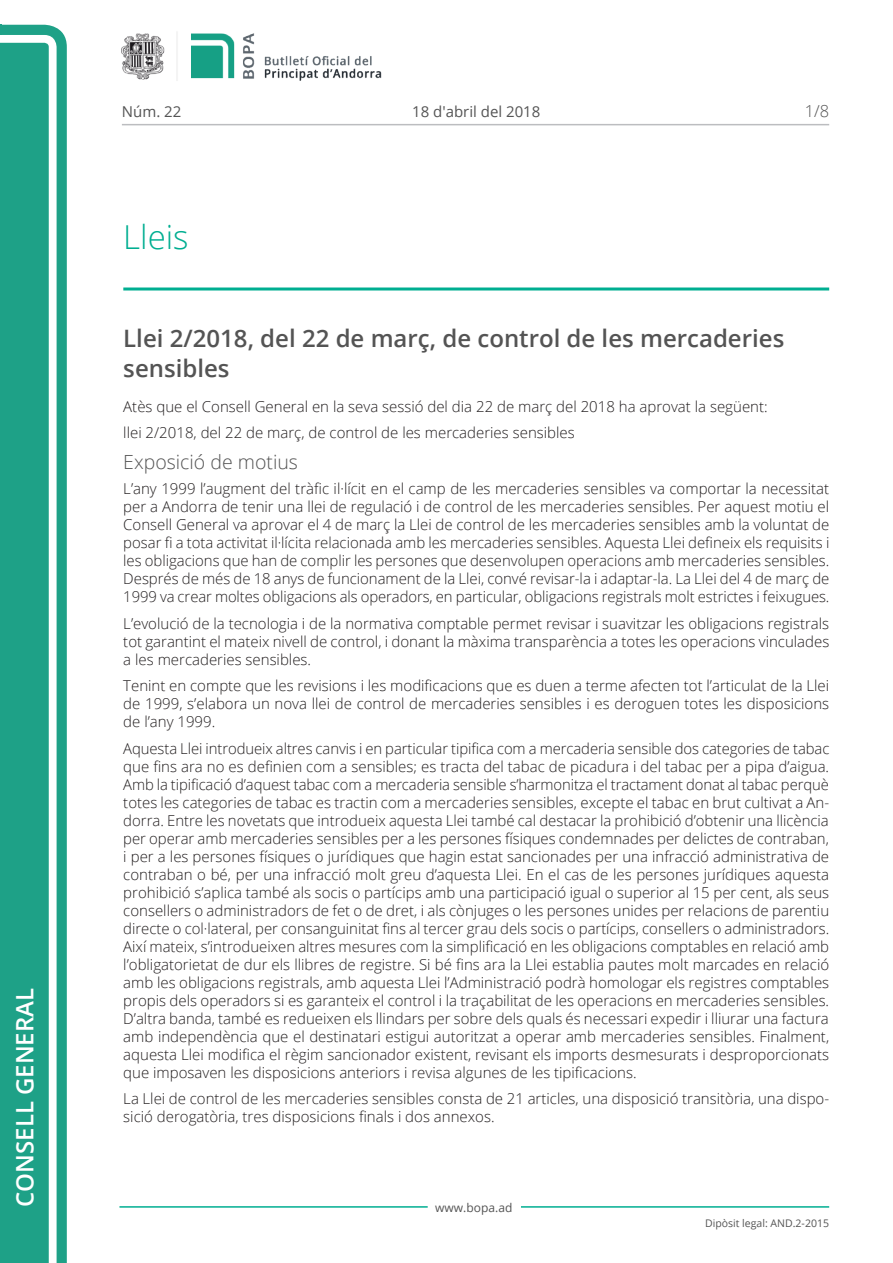
<style>
.page{position:relative;width:893px;height:1263px;background:#fff}
.page>*{position:absolute;margin:0;border:0;box-sizing:border-box;transform-origin:0 0}
.Titol_2_PAG{font:300 33px "Open Sans";color:#00ae91}
.Titol_3{font:600 24px/30px "Open Sans";color:#545454}
.t1{font:600 24px "Open Sans";color:#fff}
.Titol_5{font:300 19.5px "Open Sans";color:#545454}
.num_pagina{font:300 16.5px "Open Sans";color:#545454}
.Body_text{font:300 15px/18px "Open Sans";color:#231f20;text-align:justify}
.carrer{font:15px "Open Sans";color:#545454}
.t2{font:12px "Open Sans";color:#545454}
.t3{font:10.5px "Open Sans";color:#545454}
</style>
<div class="page">
<svg style="left:0;top:25px;width:67px;height:1238px;fill:#1ea187"></svg>
<div style="left:0;top:43px;width:49px;height:1220px;background:#1ea187"></div>
<img style="left:122px;top:32px;width:260px;height:49px">
<hr style="left:119px;top:1206px;width:309px;height:2px;background:#00ae91">
<hr style="left:521px;top:1206px;width:308px;height:2px;background:#00ae91">
<hr style="left:122px;top:124px;width:707px;height:1px;background:#bcbdc0">
<hr style="left:123px;top:287px;width:706px;height:3px;background:#00ae91">
<p class="t1" style="left:8px;top:1207px;width:220px;rotate:-90deg">Consell General</p>
<p class="carrer" style="left:122px;top:102px;width:61px">Núm. 22</p>
<p class="carrer" style="left:412px;top:102px;width:130px">18 d'abril del 2018</p>
<p class="Titol_2_PAG" style="left:123px;top:215px;width:67px">Lleis</p>
<p class="num_pagina" style="left:805px;top:100px;width:26px">1/8</p>
<p class="Titol_3" style="left:123px;top:322px;width:662px">Llei 2/2018, del 22 de març, de control de les mercaderies sensibles</p>
<p class="Body_text" style="left:123px;top:397px;width:646px">Atès que el Consell General en la seva sessió del dia 22 de març del 2018 ha aprovat la següent:</p>
<p class="Body_text" style="left:123px;top:423px;width:453px">llei 2/2018, del 22 de març, de control de les mercaderies sensibles</p>
<p class="Titol_5" style="left:123px;top:449px;width:176px">Exposició de motius</p>
<p class="Body_text" style="left:123px;top:479px;width:708px">L’any 1999 l’augment del tràfic il·lícit en el camp de les mercaderies sensibles va comportar la necessitat per a Andorra de tenir una llei de regulació i de control de les mercaderies sensibles. Per aquest motiu el Consell General va aprovar el 4 de març la Llei de control de les mercaderies sensibles amb la voluntat de posar fi a tota activitat il·lícita relacionada amb les mercaderies sensibles. Aquesta Llei defineix els requisits i les obligacions que han de complir les persones que desenvolupen operacions amb mercaderies sensibles.<br>Després de més de 18 anys de funcionament de la Llei, convé revisar-la i adaptar-la. La Llei del 4 de març de 1999 va crear moltes obligacions als operadors, en particular, obligacions registrals molt estrictes i feixugues.</p>
<p class="Body_text" style="left:123px;top:614px;width:708px">L’evolució de la tecnologia i de la normativa comptable permet revisar i suavitzar les obligacions registrals tot garantint el mateix nivell de control, i donant la màxima transparència a totes les operacions vinculades a les mercaderies sensibles.</p>
<p class="Body_text" style="left:123px;top:676px;width:707px">Tenint en compte que les revisions i les modificacions que es duen a terme afecten tot l’articulat de la Llei de 1999, s’elabora un nova llei de control de mercaderies sensibles i es deroguen totes les disposicions de l’any 1999.</p>
<p class="Body_text" style="left:123px;top:739px;width:708px">Aquesta Llei introdueix altres canvis i en particular tipifica com a mercaderia sensible dos categories de tabac que fins ara no es definien com a sensibles; es tracta del tabac de picadura i del tabac per a pipa d’aigua.<br>Amb la tipificació d’aquest tabac com a mercaderia sensible s’harmonitza el tractament donat al tabac perquè totes les categories de tabac es tractin com a mercaderies sensibles, excepte el tabac en brut cultivat a An&shy;dorra. Entre les novetats que introdueix aquesta Llei també cal destacar la prohibició d’obtenir una llicència per operar amb mercaderies sensibles per a les persones físiques condemnades per delictes de contraban, i per a les persones físiques o jurídiques que hagin estat sancionades per una infracció administrativa de contraban o bé, per una infracció molt greu d’aquesta Llei. En el cas de les persones jurídiques aquesta prohibició s’aplica també als socis o partícips amb una participació igual o superior al 15 per cent, als seus consellers o administradors de fet o de dret, i als cònjuges o les persones unides per relacions de parentiu directe o col·lateral, per consanguinitat fins al tercer grau dels socis o partícips, consellers o administradors.<br>Així mateix, s’introdueixen altres mesures com la simplificació en les obligacions comptables en relació amb l’obligatorietat de dur els llibres de registre. Si bé fins ara la Llei establia pautes molt marcades en relació amb les obligacions registrals, amb aquesta Llei l’Administració podrà homologar els registres comptables propis dels operadors si es garanteix el control i la traçabilitat de les operacions en mercaderies sensibles.<br>D’altra banda, també es redueixen els llindars per sobre dels quals és necessari expedir i lliurar una factura amb independència que el destinatari estigui autoritzat a operar amb mercaderies sensibles. Finalment, aquesta Llei modifica el règim sancionador existent, revisant els imports desmesurats i desproporcionats que imposaven les disposicions anteriors i revisa algunes de les tipificacions.</p>
<p class="Body_text" style="left:123px;top:1089px;width:707px">La Llei de control de les mercaderies sensibles consta de 21 articles, una disposició transitòria, una dispo&shy;sició derogatòria, tres disposicions finals i dos annexos.</p>
<p class="t2" style="left:435px;top:1199px;width:79px">www.bopa.ad</p>
<p class="t3" style="left:705px;top:1216px;width:125px">Dipòsit legal: AND.2-2015</p>
</div>
